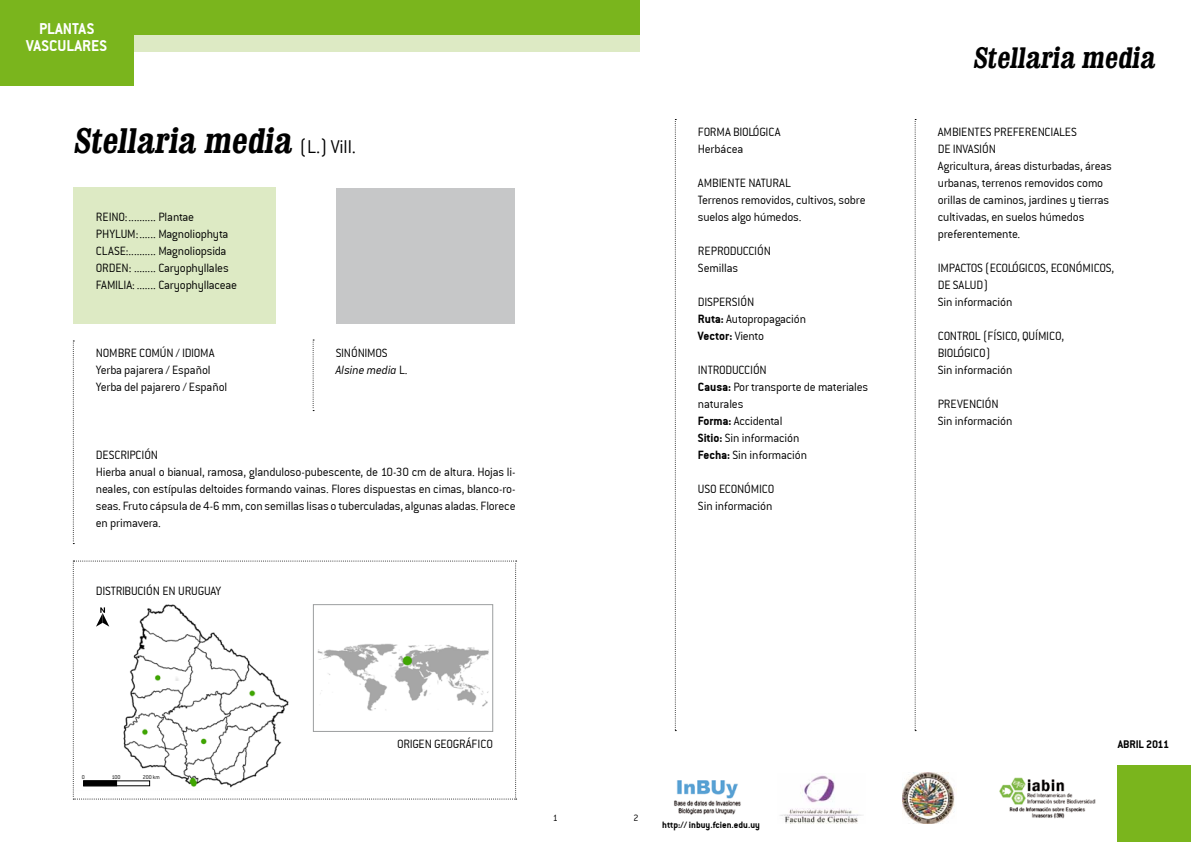
<style>
.page{position:relative;width:1191px;height:842px;background:#fff}
.page>*{position:absolute;margin:0;border:0;box-sizing:border-box;transform-origin:0 0}
.t1{font:700 condensed 36px "Clarendon";color:#000}
.t2{font:700 condensed 30px "Clarendon";color:#000}
.t3{font:17px/17px "Conduit ITCTT Bold";color:#fff;text-align:center}
.t4{font:13px/17px "Conduit ITCTT Light";letter-spacing:-.015em;color:#000}
.t5{font:13px "Conduit ITCTT Bold";color:#000}
.t6{font:12px "Conduit ITCTT Bold";letter-spacing:-.01em;color:#000}
.t7{font:10px "Conduit ITCTT Bold";color:#000}
.t8{font:10px "Conduit ITCTT Light";color:#000}
.t9{font:6px "Conduit ITCTT Light";color:#000}
.s1{font-family:"Conduit ITCTT Light";font-weight:400;font-stretch:normal;font-size:20px}
.s2{font-style:italic}
.s3{font-family:"Conduit ITCTT Bold"}
.s4{font-family:"Conduit ITCTT Light"}
</style>
<div class="page">
<div style="left:73px;top:187px;width:203px;height:136px;background:#ddeac4"></div>
<div style="left:0;top:34px;width:639px;height:17px;background:#ddeac4"></div>
<div style="left:0;top:0;width:639px;height:34px;background:#7ab51d"></div>
<div style="left:0;top:0;width:133px;height:85px;background:#7ab51d"></div>
<div style="left:1117px;top:765px;width:74px;height:77px;background:#7ab51d"></div>
<svg style="left:73px;top:340px;width:1px;height:204px"></svg>
<svg style="left:313px;top:340px;width:1px;height:71px"></svg>
<img style="left:674px;top:780px;width:67px;height:35px">
<img style="left:902px;top:773px;width:53px;height:51px">
<img style="left:780px;top:775px;width:83px;height:48px">
<img style="left:999px;top:778px;width:96px;height:41px">
<svg style="left:675px;top:119px;width:1px;height:612px"></svg>
<svg style="left:914px;top:119px;width:2px;height:612px"></svg>
<svg style="left:73px;top:561px;width:443px;height:238px"></svg>
<div style="left:336px;top:188px;width:179px;height:135px;background:#c6c7c8"></div>
<h3 class="t3" style="left:26px;top:20px;width:82px">PLANTAS<br>VASCULARES</h3>
<h1 class="t1" style="left:73px;top:118px;width:284px">Stellaria media <span class="s1">( L . ) V i l l .</span></h1>
<p class="t4" style="left:96px;top:208px;width:143px">REINO:.......... Plantae<br>PHYLUM:...... Magnoliophyta<br>CLASE:.......... Magnoliopsida<br>ORDEN: ........ Caryophyllales<br>FAMILIA: ....... Caryophyllaceae</p>
<p class="t4" style="left:96px;top:344px;width:133px">NOMBRE COMÚN / IDIOMA<br>Yerba pajarera / Español<br>Yerba del pajarero / Español</p>
<p class="t4" style="left:336px;top:345px;width:73px">SINÓNIMOS<br><span class="s2">Alsine media</span> L.</p>
<p class="t4" style="left:96px;top:447px;width:421px">DESCRIPCIÓN<br>Hierba anual o bianual, ramosa, glanduloso-pubescente, de 10-30 cm de altura. Hojas li&shy;neales, con estípulas deltoides formando vainas. Flores dispuestas en cimas, blanco-ro&shy;seas. Fruto cápsula de 4-6 mm, con semillas lisas o tuberculadas, algunas aladas. Florece en primavera.</p>
<p class="t4" style="left:96px;top:582px;width:127px">DISTRIBUCIÓN EN URUGUAY</p>
<p class="t4" style="left:698px;top:123px;width:84px">FORMA BIOlÓGICA<br>Herbácea</p>
<p class="t4" style="left:698px;top:174px;width:13px">Ambiente</p>
<p class="t4" style="left:698px;top:174px;width:169px;text-indent:50px">natural<br>Terrenos removidos, cultivos, sobre suelos algo húmedos.</p>
<p class="t4" style="left:698px;top:242px;width:42px">Reproducción<br>Semillas</p>
<p class="t4" style="left:698px;top:293px;width:110px">Dispersión<br><span class="s3">Ruta:</span> Autopropagación</p>
<p class="t5" style="left:698px;top:328px;width:68px">Vector: <span class="s4">Viento</span></p>
<p class="t4" style="left:698px;top:361px;width:172px">Introducción<br><span class="s3">Causa:</span> Por transporte de materiales naturales<br><span class="s3">Forma:</span> Accidental<br><span class="s3">Sitio:</span> Sin información<br><span class="s3">Fecha:</span> Sin información</p>
<p class="t4" style="left:698px;top:480px;width:78px">USO ECONÓMICO<br>Sin información</p>
<p class="t9" style="left:82px;top:773px;width:5px">0</p>
<p class="t9" style="left:112px;top:773px;width:10px">100</p>
<p class="t9" style="left:143px;top:773px;width:19px">200 km</p>
<p class="t4" style="left:397px;top:735px;width:97px">ORIGEN GEOGRÁFICO</p>
<p class="t8" style="left:553px;top:812px;width:7px">1</p>
<p class="t8" style="left:633px;top:812px;width:7px">2</p>
<p class="t7" style="left:662px;top:819px;width:99px">http:// inbuy.fcien.edu.uy</p>
<h2 class="t2" style="left:972px;top:39px;width:189px">Stellaria media</h2>
<p class="t4" style="left:937px;top:124px;width:13px">Ambientes</p>
<p class="t4" style="left:994px;top:124px;width:7px">preferenciales</p>
<p class="t4" style="left:937px;top:141px;width:175px">de invasión<br>Agricultura, áreas disturbadas, áreas urbanas, terrenos removidos como orillas de caminos, jardines y tierras cultivadas, en suelos húmedos preferentemente.</p>
<p class="t4" style="left:937px;top:260px;width:7px">impactos</p>
<p class="t4" style="left:985px;top:260px;width:12px">(ecológicos</p>
<p class="t4" style="left:1045px;top:260px;width:12px">, económicos</p>
<p class="t4" style="left:1111px;top:260px;width:4px">,</p>
<p class="t4" style="left:937px;top:277px;width:76px">DE SALUD)<br>Sin información</p>
<p class="t4" style="left:937px;top:328px;width:13px">Control</p>
<p class="t4" style="left:983px;top:328px;width:62px">(físico, químico</p>
<p class="t4" style="left:1061px;top:328px;width:4px">,</p>
<p class="t4" style="left:937px;top:345px;width:7px">biológico</p>
<p class="t4" style="left:937px;top:345px;width:76px;text-indent:48px">)<br>Sin información</p>
<p class="t4" style="left:937px;top:396px;width:76px">Prevención<br>Sin información</p>
<p class="t6" style="left:1117px;top:737px;width:53px">ABRIL 2011</p>
</div>
